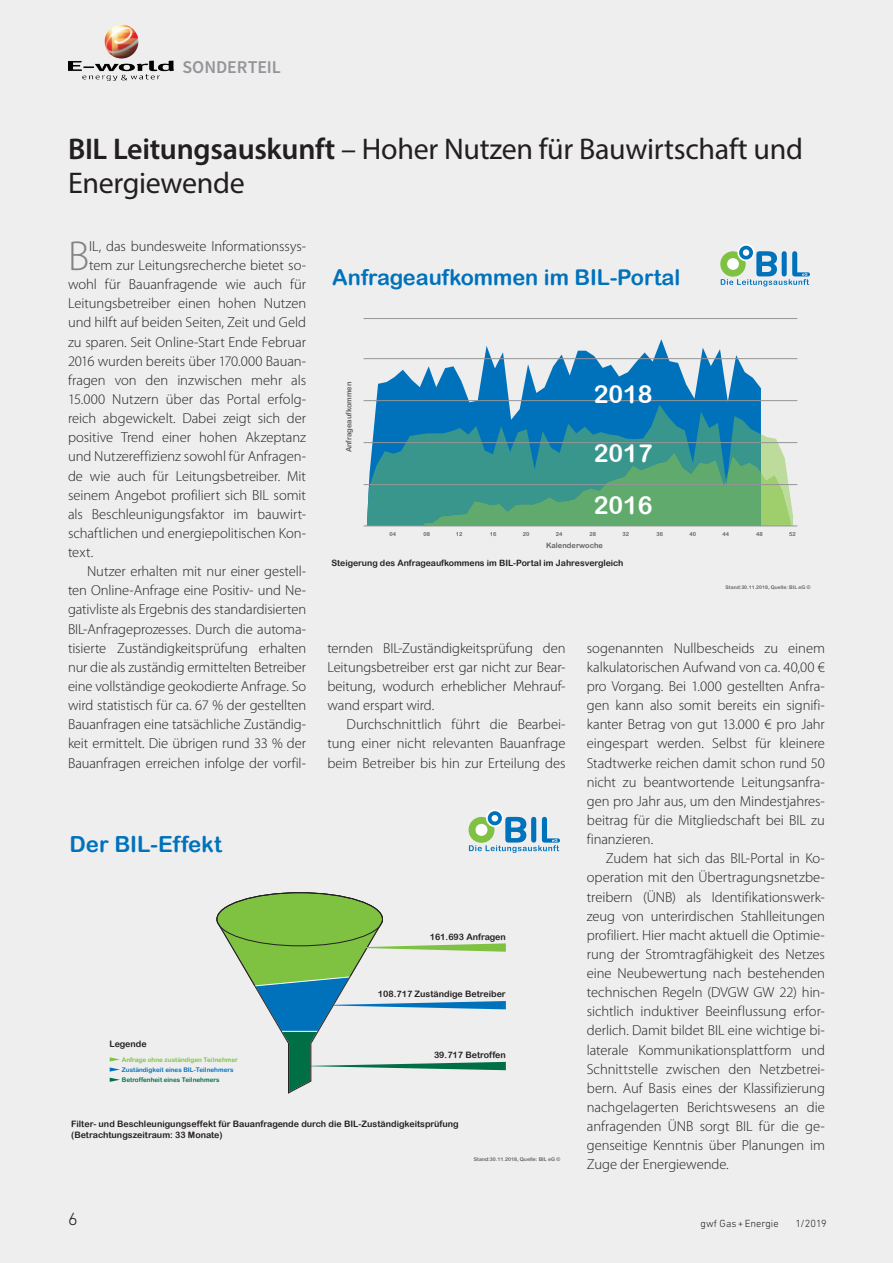
<style>
.page{position:relative;width:893px;height:1263px;background:#eeeeef}
.page>*{position:absolute;margin:0;border:0;box-sizing:border-box;transform-origin:0 0}
.t1{font:300 42.15px "Myriad Pro";color:#808285}
.t2{font:30px/34.5px "Myriad Pro";letter-spacing:-.01em;color:#231f20}
.t3{font:24.9px/52.3px "Arial Rounded MT Bold";color:#fff}
.t4{font:22.2px "Arial Rounded MT Bold";color:#0072bc}
.t5{font:21.75px "Arial Rounded MT Bold";color:#0072bc}
.t6{font:600 18px "Source Sans Pro";letter-spacing:-.005em;color:#939598}
.t7{font:300 18px "DIN Next LT Pro";color:#231f20}
.t8{font:300 14.55px/19.2px "Myriad Pro";letter-spacing:-.005em;color:#231f20;text-align:justify}
.t9{font:300 10.5px "DIN Next LT Pro";color:#231f20}
.t10{font:8.85px/10.6px "Arial Rounded MT Bold";color:#231f20}
.t11{font:8.7px "Arial Rounded MT Bold";color:#231f20}
.t12{font:7.5px "Arial Rounded MT Bold";color:#636366}
.t13{font:6.3px "Arial Rounded MT Bold";color:#0072bc}
.t14{font:6.3px "Arial Rounded MT Bold";color:#7fc241}
.t15{font:6.3px "Arial Rounded MT Bold";color:#016f45}
.t16{font:5.55px "Arial Rounded MT Bold";color:#636366}
.t17{font:5.1px "Arial Rounded MT Bold";color:#636366}
.t18{font:4.95px "Arial Rounded MT Bold";color:#636366}
.s1{font-weight:600}
</style>
<div class="page">
<img style="left:68px;top:24px;width:106px;height:57px">
<svg style="left:216px;top:892px;width:290px;height:202px"></svg>
<svg style="left:110px;top:1057px;width:10px;height:4px"></svg>
<svg style="left:110px;top:1067px;width:10px;height:4px"></svg>
<svg style="left:110px;top:1078px;width:10px;height:4px"></svg>
<svg style="left:486px;top:809px;width:18px;height:18px"></svg>
<div style="left:488px;top:811px;width:14px;height:14px;background:#0072bc;border-radius:50%"></div>
<svg style="left:469px;top:815px;width:91px;height:38px"></svg>
<svg style="left:367px;top:339px;width:394px;height:66px"></svg>
<svg style="left:367px;top:405px;width:394px;height:121px;background:#1981ad"></svg>
<svg style="left:423px;top:434px;width:370px;height:92px;background:#50a183"></svg>
<svg style="left:737px;top:244px;width:18px;height:17px"></svg>
<div style="left:739px;top:246px;width:14px;height:14px;background:#0072bc;border-radius:50%"></div>
<div style="left:743px;top:249px;width:6px;height:7px;background:#fff;border-radius:50%"></div>
<svg style="left:721px;top:251px;width:89px;height:35px"></svg>
<hr style="left:364px;top:526px;width:433px;height:1px;background:#939598">
<hr style="left:364px;top:484px;width:433px;height:1px;background:#939598">
<hr style="left:364px;top:442px;width:433px;height:1px;background:#939598">
<hr style="left:364px;top:400px;width:433px;height:1px;background:#939598">
<hr style="left:364px;top:358px;width:433px;height:1px;background:#939598">
<hr style="left:364px;top:318px;width:433px;height:1px;background:#939598">
<p class="t6" style="left:182px;top:56px;width:100px">SONDERTEIL</p>
<h2 class="t2" style="left:68px;top:131px;width:736px"><span class="s1">BIL Leitungsauskunft</span> – Hoher Nutzen für Bauwirtschaft und<br>Energiewende</h2>
<h1 class="t1" style="left:68px;top:233px;width:23px">B</h1>
<p class="t8" style="left:89px;top:237px;width:218px">IL, das bundesweite Informationssys-</p>
<p class="t8" style="left:89px;top:256px;width:218px">tem zur Leitungsrecherche bietet so-</p>
<p class="t8" style="left:68px;top:275px;width:240px">wohl für Bauanfragende wie auch für</p>
<p class="t8" style="left:68px;top:294px;width:240px">Leitungsbetreiber einen hohen Nutzen</p>
<p class="t8" style="left:68px;top:313px;width:240px">und hilft auf beiden Seiten, Zeit und Geld</p>
<p class="t8" style="left:68px;top:332px;width:240px">zu sparen. Seit Online-Start Ende Februar</p>
<p class="t8" style="left:68px;top:351px;width:240px">2016 wurden bereits über 170.000 Bauan-</p>
<p class="t8" style="left:68px;top:371px;width:240px">fragen von den inzwischen mehr als</p>
<p class="t8" style="left:68px;top:390px;width:240px">15.000 Nutzern über das Portal erfolg-</p>
<p class="t8" style="left:68px;top:409px;width:240px">reich abgewickelt. Dabei zeigt sich der</p>
<p class="t8" style="left:68px;top:428px;width:240px">positive Trend einer hohen Akzeptanz</p>
<p class="t8" style="left:68px;top:447px;width:240px">und Nutzereffizienz sowohl für Anfragen-</p>
<p class="t8" style="left:68px;top:466px;width:240px">de wie auch für Leitungsbetreiber. Mit</p>
<p class="t8" style="left:68px;top:485px;width:240px">seinem Angebot profiliert sich BIL somit</p>
<p class="t8" style="left:68px;top:505px;width:240px">als Beschleunigungsfaktor im bauwirt-</p>
<p class="t8" style="left:68px;top:524px;width:240px">schaftlichen und energiepolitischen Kon-</p>
<p class="t8" style="left:68px;top:543px;width:27px">text.</p>
<p class="t8" style="left:87px;top:562px;width:220px">Nutzer erhalten mit nur einer gestell-</p>
<p class="t8" style="left:68px;top:581px;width:240px">ten Online-Anfrage eine Positiv- und Ne-</p>
<p class="t8" style="left:68px;top:600px;width:240px">gativliste als Ergebnis des standardisierten</p>
<p class="t8" style="left:68px;top:619px;width:240px">BIL-Anfrageprozesses. Durch die automa-</p>
<p class="t8" style="left:68px;top:638px;width:240px">tisierte Zuständigkeitsprüfung erhalten</p>
<p class="t8" style="left:68px;top:658px;width:240px">nur die als zuständig ermittelten Betreiber</p>
<p class="t8" style="left:68px;top:677px;width:240px">eine vollständige geokodierte Anfrage. So</p>
<p class="t8" style="left:68px;top:696px;width:240px">wird statistisch für ca. 67 % der gestellten</p>
<p class="t8" style="left:68px;top:715px;width:240px">Bauanfragen eine tatsächliche Zuständig-</p>
<p class="t8" style="left:68px;top:734px;width:240px">keit ermittelt. Die übrigen rund 33 % der</p>
<p class="t8" style="left:68px;top:753px;width:240px">Bauanfragen erreichen infolge der vorfil-</p>
<h3 class="t5" style="left:332px;top:265px;width:350px">Anfrageaufkommen im BIL-Portal</h3>
<p class="t12" style="left:344px;top:452px;width:72px;rotate:-90deg">Anfrageaufkommen</p>
<h3 class="t3" style="left:594px;top:367px;width:61px">2018</h3>
<h3 class="t3" style="left:594px;top:426px;width:61px">2017<br>2016</h3>
<p class="t16" style="left:389px;top:531px;width:8px">04</p>
<p class="t16" style="left:423px;top:531px;width:8px">08</p>
<p class="t16" style="left:456px;top:531px;width:8px">12</p>
<p class="t16" style="left:490px;top:531px;width:8px">16</p>
<p class="t16" style="left:523px;top:531px;width:8px">20</p>
<p class="t16" style="left:556px;top:531px;width:8px">24</p>
<p class="t16" style="left:590px;top:531px;width:8px">28</p>
<p class="t16" style="left:622px;top:531px;width:8px">32</p>
<p class="t16" style="left:656px;top:531px;width:8px">36</p>
<p class="t16" style="left:689px;top:531px;width:8px">40</p>
<p class="t16" style="left:723px;top:531px;width:8px">44</p>
<p class="t16" style="left:756px;top:531px;width:8px">48</p>
<p class="t16" style="left:789px;top:531px;width:8px">52</p>
<p class="t12" style="left:546px;top:541px;width:58px">Kalenderwoche</p>
<p class="t11" style="left:331px;top:557px;width:294px">Steigerung des Anfrageaufkommens im BIL-Portal im Jahresvergleich</p>
<p class="t18" style="left:726px;top:584px;width:86px">Stand:30.11.2018, Quelle: BIL eG ©</p>
<p class="t8" style="left:327px;top:638px;width:240px">ternden BIL-Zuständigkeitsprüfung den Leitungsbetreiber erst gar nicht zur Bear&shy;beitung, wodurch erheblicher Mehrauf&shy;wand erspart wird.</p>
<p class="t8" style="left:327px;top:715px;width:240px;text-indent:19px">Durchschnittlich führt die Bearbei&shy;tung einer nicht relevanten Bauanfrage beim Betreiber bis hin zur Erteilung des</p>
<p class="t8" style="left:587px;top:638px;width:240px">sogenannten Nullbescheids zu einem kalkulatorischen Aufwand von ca. 40,00 € pro Vorgang. Bei 1.000 gestellten Anfra&shy;gen kann also somit bereits ein signifi&shy;kanter Betrag von gut 13.000 € pro Jahr eingespart werden. Selbst für kleinere Stadtwerke reichen damit schon rund 50 nicht zu beantwortende Leitungsanfra&shy;gen pro Jahr aus, um den Mindestjahres&shy;beitrag für die Mitgliedschaft bei BIL zu finanzieren.</p>
<p class="t8" style="left:587px;top:849px;width:240px;text-indent:19px">Zudem hat sich das BIL-Portal in Ko&shy;operation mit den Übertragungsnetzbe&shy;treibern (ÜNB) als Identifikationswerk&shy;zeug von unterirdischen Stahlleitungen profiliert. Hier macht aktuell die Optimie&shy;rung der Stromtragfähigkeit des Netzes eine Neubewertung nach bestehenden technischen Regeln (DVGW GW 22) hin&shy;sichtlich induktiver Beeinflussung erfor&shy;derlich. Damit bildet BIL eine wichtige bi&shy;laterale Kommunikationsplattform und Schnittstelle zwischen den Netzbetrei&shy;bern. Auf Basis eines der Klassifizierung nachgelagerten Berichtswesens an die anfragenden ÜNB sorgt BIL für die ge&shy;genseitige Kenntnis über Planungen im Zuge der Energiewende.</p>
<h3 class="t4" style="left:69px;top:830px;width:154px">Der BIL-Effekt</h3>
<p class="t10" style="left:430px;top:931px;width:78px">161.693 Anfragen</p>
<p class="t10" style="left:378px;top:988px;width:129px">108.717 Zuständige Betreiber</p>
<p class="t10" style="left:109px;top:1039px;width:39px">Legende</p>
<p class="t10" style="left:434px;top:1050px;width:73px">39.717 Betroffen</p>
<p class="t14" style="left:122px;top:1055px;width:118px">Anfrage ohne zuständigen Teilnehmer</p>
<p class="t13" style="left:122px;top:1066px;width:113px">Zuständigkeit eines BIL-Teilnehmers</p>
<p class="t15" style="left:122px;top:1076px;width:99px">Betroffenheit eines Teilnehmers</p>
<p class="t10" style="left:71px;top:1119px;width:389px">Filter- und Beschleunigungseffekt für Bauanfragende durch die BIL-Zuständigkeitsprüfung (Betrachtungszeitraum: 33 Monate)</p>
<p class="t17" style="left:474px;top:1156px;width:88px">Stand:30.11.2018, Quelle: BIL eG ©</p>
<p class="t7" style="left:68px;top:1209px;width:11px">6</p>
<p class="t9" style="left:701px;top:1217px;width:80px">gwf Gas+Energie</p>
<p class="t9" style="left:795px;top:1217px;width:33px">1/2019</p>
</div>
